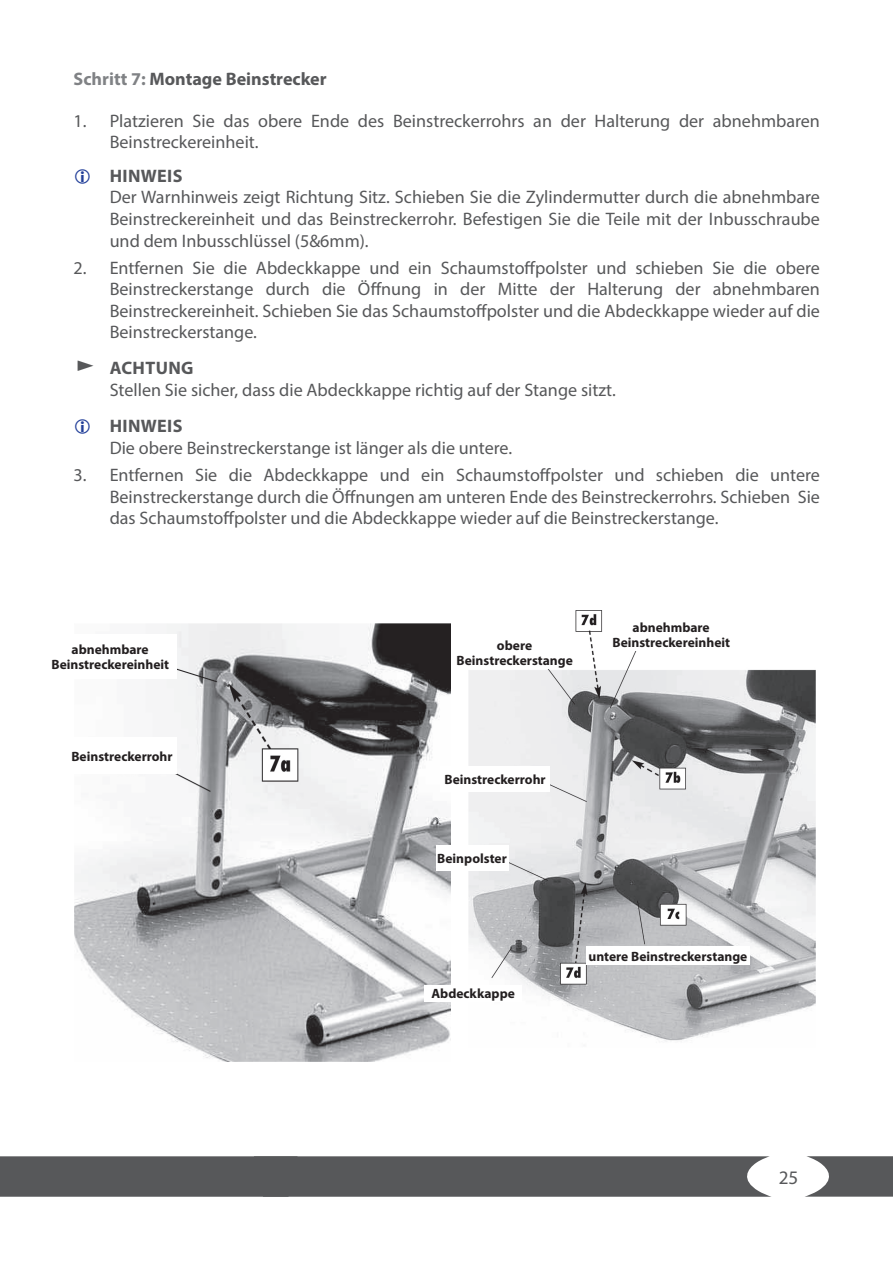
<style>
.page{position:relative;width:893px;height:1263px;background:#fff}
.page>*{position:absolute;margin:0;border:0;box-sizing:border-box;transform-origin:0 0}
.t1{font:19.2px "Myriad Pro";color:#57585a}
.Text_Hinweise{font:18.15px/21.3px "Myriad Pro";color:#57585a;text-align:justify}
.t2{font:700 18.15px "Myriad Pro";color:#57585a}
.t3{font:700 18.15px "Myriad Pro";letter-spacing:.02em;color:#57585a}
.t4{font:700 13.5px/15px "Myriad Pro";color:#231f20;text-align:center}
.s1{color:#808285}
</style>
<div class="page">
<img style="left:74px;top:623px;width:377px;height:438px">
<img style="left:468px;top:611px;width:348px;height:431px">
<svg style="left:0;top:1156px;width:771px;height:41px;background:#5d5d5f"></svg>
<svg style="left:805px;top:1156px;width:88px;height:41px"></svg>
<div style="left:424px;top:985px;width:98px;height:16px;background:#fff"></div>
<div style="left:436px;top:845px;width:72px;height:26px;background:#fff"></div>
<div style="left:67px;top:738px;width:109px;height:36px;background:#fff"></div>
<div style="left:440px;top:766px;width:110px;height:26px;background:#fff"></div>
<div style="left:586px;top:946px;width:164px;height:18px;background:#fff"></div>
<div style="left:44px;top:634px;width:132px;height:44px;background:#fff"></div>
<div style="left:605px;top:618px;width:132px;height:32px;background:#fff"></div>
<div style="left:453px;top:636px;width:123px;height:33px;background:#fff"></div>
<p class="t2" style="left:74px;top:67px;width:255px"><span class="s1">Schritt 7:</span> Montage Beinstrecker</p>
<p class="Text_Hinweise" style="left:110px;top:110px;width:712px;text-indent:-36px">1. Platzieren Sie das obere Ende des Beinstreckerrohrs an der Halterung der abnehmbaren<br>Beinstreckereinheit.</p>
<p class="t3" style="left:110px;top:164px;width:74px">HINWEIS</p>
<p class="Text_Hinweise" style="left:110px;top:186px;width:712px;line-height:21.8px">Der Warnhinweis zeigt Richtung Sitz. Schieben Sie die Zylindermutter durch die abnehmbare Beinstreckereinheit und das Beinstreckerrohr. Befestigen Sie die Teile mit der Inbusschraube und dem Inbusschlüssel (5&amp;6mm).</p>
<p class="Text_Hinweise" style="left:110px;top:257px;width:712px;text-indent:-36px">2. Entfernen Sie die Abdeckkappe und ein Schaumstoffpolster und schieben Sie die obere Beinstreckerstange durch die Öffnung in der Mitte der Halterung der abnehmbaren Beinstreckereinheit. Schieben Sie das Schaumstoffpolster und die Abdeckkappe wieder auf die Beinstreckerstange.</p>
<p class="t3" style="left:110px;top:356px;width:85px">ACHTUNG</p>
<p class="Text_Hinweise" style="left:110px;top:379px;width:508px">Stellen Sie sicher, dass die Abdeckkappe richtig auf der Stange sitzt.</p>
<p class="t3" style="left:110px;top:414px;width:74px">HINWEIS</p>
<p class="Text_Hinweise" style="left:110px;top:437px;width:404px">Die obere Beinstreckerstange ist länger als die untere.</p>
<p class="Text_Hinweise" style="left:110px;top:464px;width:712px;text-indent:-36px">3. Entfernen Sie die Abdeckkappe und ein Schaumstoffpolster und schieben die untere Beinstreckerstange durch die Öffnungen am unteren Ende des Beinstreckerrohrs. Schieben Sie das Schaumstoffpolster und die Abdeckkappe wieder auf die Beinstreckerstange.</p>
<p class="t4" style="left:51px;top:641px;width:119px">abnehmbare<br>Beinstreckereinheit</p>
<p class="t4" style="left:71px;top:748px;width:103px">Beinstreckerrohr</p>
<p class="t4" style="left:633px;top:619px;width:79px">abnehmbare</p>
<p class="t4" style="left:497px;top:638px;width:37px">obere</p>
<p class="t4" style="left:612px;top:634px;width:119px">Beinstreckereinheit</p>
<p class="t4" style="left:457px;top:653px;width:118px">Beinstreckerstange</p>
<p class="t4" style="left:444px;top:772px;width:103px">Beinstreckerrohr</p>
<p class="t4" style="left:437px;top:851px;width:71px">Beinpolster</p>
<p class="t4" style="left:431px;top:985px;width:85px">Abdeckkappe</p>
<p class="t4" style="left:588px;top:948px;width:160px">untere Beinstreckerstange</p>
<p class="t1" style="left:779px;top:1166px;width:21px">25</p>
</div>
